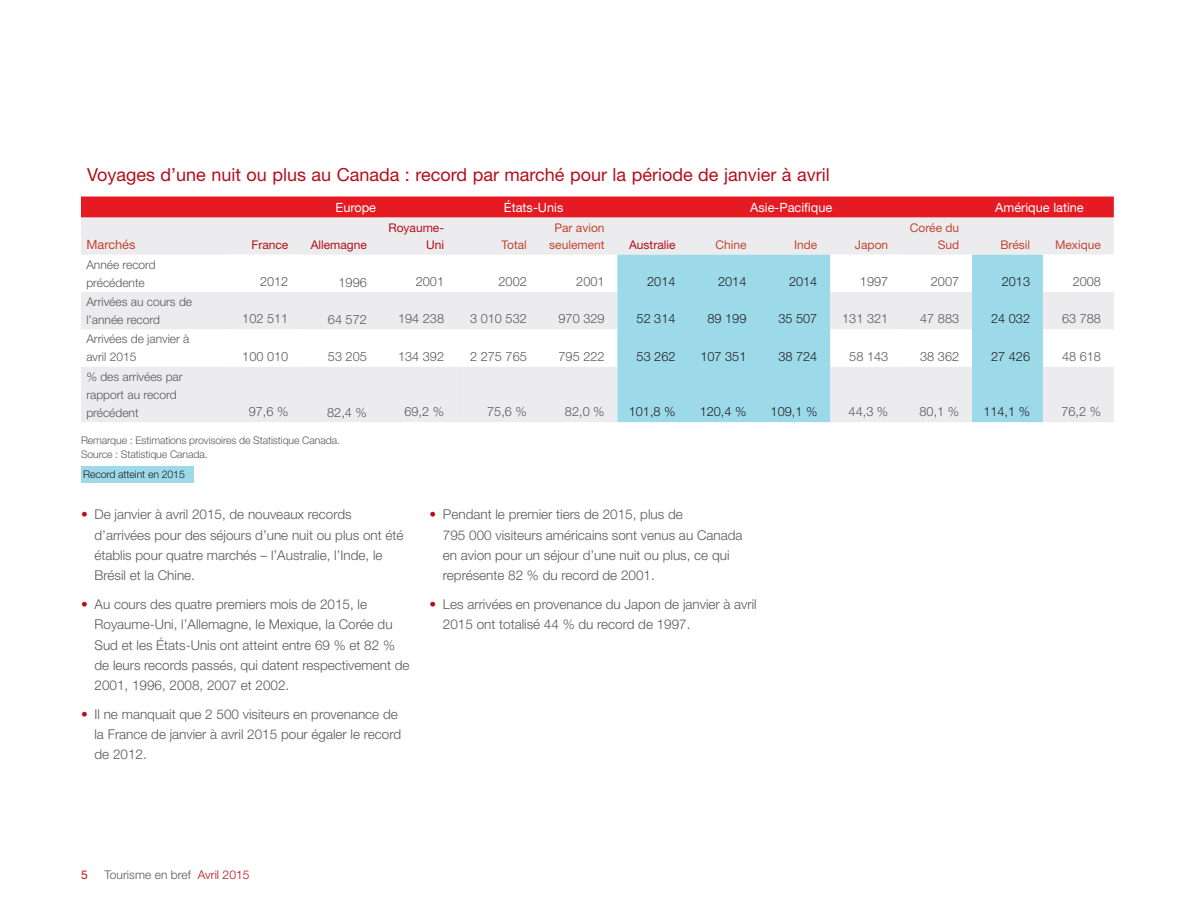
<style>
.page{position:relative;width:1188px;height:918px;background:#fff}
.page>*{position:absolute;margin:0;border:0;box-sizing:border-box;transform-origin:0 0}
.t1{font:18px "Helvetica Neue LT Pro";color:#b50e1a}
.t2{font:300 13.5px/20.2px "Helvetica Neue LT Pro";color:#57585a}
.t3{font:300 12.75px "Helvetica Neue LT Pro";color:#57585a}
.t4{font:300 12.75px "Helvetica Neue LT Pro";color:#231f20}
.t5{font:12.75px "Helvetica Neue LT Pro";color:#fff}
.t6{font:12.75px "Helvetica Neue LT Pro";color:#c24735}
.t7{font:300 12px/18px "Helvetica Neue LT Pro";color:#57585a}
.t8{font:12px/16.5px "Helvetica Neue LT Pro";color:#c24735;text-align:center}
.t9{font:12px/16.5px "Helvetica Neue LT Pro";color:#b50e1a;text-align:right}
.t10{font:300 10.5px/13.5px "Helvetica Neue LT Pro";letter-spacing:-.01em;color:#57585a}
.t11{font:300 10.5px "Helvetica Neue LT Pro";letter-spacing:-.01em;color:#231f20}
.s1{color:#b50e1a}
</style>
<div class="page">
<svg style="left:81px;top:196px;width:1033px;height:22px;background:#e5252e"></svg>
<svg style="left:81px;top:218px;width:1033px;height:204px;fill:#ececee"></svg>
<svg style="left:228px;top:255px;width:886px;height:112px"></svg>
<svg style="left:617px;top:255px;width:426px;height:167px;fill:#9cdaea"></svg>
<svg style="left:81px;top:367px;width:891px;height:55px;background:#d8e7ed"></svg>
<div style="left:81px;top:466px;width:112px;height:17px;background:#9cdaea"></div>
<h1 class="t1" style="left:87px;top:163px;width:744px">Voyages d’une nuit ou plus au Canada : record par marché pour la période de janvier à avril</h1>
<p class="t5" style="left:336px;top:200px;width:42px">Europe</p>
<p class="t5" style="left:504px;top:199px;width:61px">États-Unis</p>
<p class="t5" style="left:750px;top:199px;width:84px">Asie-Pacifique</p>
<p class="t5" style="left:995px;top:199px;width:90px">Amérique latine</p>
<p class="t6" style="left:86px;top:237px;width:51px">Marchés</p>
<p class="t9" style="left:252px;top:236px;width:38px">France</p>
<p class="t9" style="left:311px;top:236px;width:58px">Allemagne</p>
<p class="t8" style="left:910px;top:219px;width:51px;text-align:right">Corée du<br>Sud</p>
<p class="t9" style="left:389px;top:219px;width:57px">Royaume-<br>Uni</p>
<p class="t8" style="left:549px;top:219px;width:57px">Par avion seulement</p>
<p class="t8" style="left:1000px;top:236px;width:31px">Brésil</p>
<p class="t8" style="left:1055px;top:236px;width:48px">Mexique</p>
<p class="t9" style="left:629px;top:236px;width:48px">Australie</p>
<p class="t8" style="left:715px;top:236px;width:33px">Chine</p>
<p class="t8" style="left:794px;top:236px;width:25px">Inde</p>
<p class="t8" style="left:855px;top:236px;width:35px">Japon</p>
<p class="t8" style="left:502px;top:236px;width:27px">Total</p>
<p class="t7" style="left:86px;top:255px;width:71px">Année record précédente</p>
<p class="t7" style="left:86px;top:292px;width:107px">Arrivées au cours de l’année record</p>
<p class="t7" style="left:86px;top:330px;width:105px">Arrivées de janvier à avril 2015</p>
<p class="t3" style="left:260px;top:274px;width:30px">2012</p>
<p class="t3" style="left:339px;top:274px;width:30px">1996</p>
<p class="t3" style="left:416px;top:274px;width:30px">2001</p>
<p class="t3" style="left:499px;top:274px;width:30px">2002</p>
<p class="t3" style="left:576px;top:274px;width:30px">2001</p>
<p class="t4" style="left:647px;top:274px;width:30px">2014</p>
<p class="t4" style="left:718px;top:274px;width:30px">2014</p>
<p class="t4" style="left:789px;top:274px;width:30px">2014</p>
<p class="t3" style="left:860px;top:274px;width:30px">1997</p>
<p class="t3" style="left:931px;top:274px;width:30px">2007</p>
<p class="t4" style="left:1002px;top:274px;width:30px">2013</p>
<p class="t3" style="left:1073px;top:274px;width:30px">2008</p>
<p class="t3" style="left:242px;top:311px;width:48px">102 511</p>
<p class="t3" style="left:328px;top:312px;width:40px">64 572</p>
<p class="t3" style="left:398px;top:311px;width:48px">194 238</p>
<p class="t3" style="left:470px;top:311px;width:58px">3 010 532</p>
<p class="t3" style="left:559px;top:311px;width:48px">970 329</p>
<p class="t4" style="left:637px;top:311px;width:40px">52 314</p>
<p class="t4" style="left:707px;top:311px;width:40px">89 199</p>
<p class="t4" style="left:778px;top:311px;width:40px">35 507</p>
<p class="t3" style="left:842px;top:311px;width:48px">131 321</p>
<p class="t3" style="left:920px;top:311px;width:40px">47 883</p>
<p class="t4" style="left:991px;top:311px;width:40px">24 032</p>
<p class="t3" style="left:1062px;top:311px;width:40px">63 788</p>
<p class="t3" style="left:242px;top:348px;width:48px">100 010</p>
<p class="t3" style="left:328px;top:349px;width:40px">53 205</p>
<p class="t3" style="left:398px;top:348px;width:48px">134 392</p>
<p class="t3" style="left:470px;top:348px;width:58px">2 275 765</p>
<p class="t3" style="left:559px;top:348px;width:48px">795 222</p>
<p class="t4" style="left:637px;top:348px;width:40px">53 262</p>
<p class="t4" style="left:700px;top:348px;width:48px">107 351</p>
<p class="t4" style="left:778px;top:348px;width:40px">38 724</p>
<p class="t3" style="left:849px;top:348px;width:40px">58 143</p>
<p class="t3" style="left:920px;top:348px;width:40px">38 362</p>
<p class="t4" style="left:991px;top:348px;width:40px">27 426</p>
<p class="t3" style="left:1062px;top:348px;width:40px">48 618</p>
<p class="t7" style="left:86px;top:367px;width:98px">% des arrivées par rapport au record précédent</p>
<p class="t3" style="left:249px;top:404px;width:41px">97,6 %</p>
<p class="t3" style="left:327px;top:404px;width:41px">82,4 %</p>
<p class="t3" style="left:404px;top:404px;width:41px">69,2 %</p>
<p class="t3" style="left:487px;top:404px;width:41px">75,6 %</p>
<p class="t3" style="left:565px;top:404px;width:41px">82,0 %</p>
<p class="t4" style="left:629px;top:404px;width:48px">101,8 %</p>
<p class="t4" style="left:700px;top:404px;width:48px">120,4 %</p>
<p class="t4" style="left:771px;top:404px;width:48px">109,1 %</p>
<p class="t3" style="left:849px;top:404px;width:41px">44,3 %</p>
<p class="t3" style="left:920px;top:404px;width:41px">80,1 %</p>
<p class="t4" style="left:983px;top:404px;width:48px">114,1 %</p>
<p class="t3" style="left:1061px;top:404px;width:41px">76,2 %</p>
<p class="t10" style="left:81px;top:434px;width:261px">Remarque : Estimations provisoires de Statistique Canada.<br>Source : Statistique Canada.</p>
<p class="t11" style="left:83px;top:468px;width:103px">Record atteint en 2015</p>
<p class="t2" style="left:94px;top:504px;width:311px;text-indent:-14px"><span class="s1">•</span> De janvier à avril 2015, de nouveaux records d’arrivées pour des séjours d’une nuit ou plus ont été établis pour quatre marchés – l’Australie, l’Inde, le Brésil et la Chine.</p>
<p class="t2" style="left:94px;top:594px;width:317px;text-indent:-14px"><span class="s1">•</span> Au cours des quatre premiers mois de 2015, le Royaume-Uni, l’Allemagne, le Mexique, la Corée du Sud et les États-Unis ont atteint entre 69 % et 82 % de leurs records passés, qui datent respectivement de 2001, 1996, 2008, 2007 et 2002.</p>
<p class="t2" style="left:94px;top:704px;width:308px;text-indent:-14px"><span class="s1">•</span> Il ne manquait que 2 500 visiteurs en provenance de la France de janvier à avril 2015 pour égaler le record de 2012.</p>
<p class="t2" style="left:443px;top:504px;width:301px;text-indent:-14px"><span class="s1">•</span> Pendant le premier tiers de 2015, plus de<br>795 000 visiteurs américains sont venus au Canada en avion pour un séjour d’une nuit ou plus, ce qui représente 82 % du record de 2001.</p>
<p class="t2" style="left:443px;top:594px;width:315px;text-indent:-14px"><span class="s1">•</span> Les arrivées en provenance du Japon de janvier à avril<br>2015 ont totalisé 44 % du record de 1997.</p>
<p class="t9" style="left:81px;top:866px;width:8px">5</p>
<p class="t7" style="left:104px;top:865px;width:147px">Tourisme en bref <span class="s1">Avril 2015</span></p>
</div>
